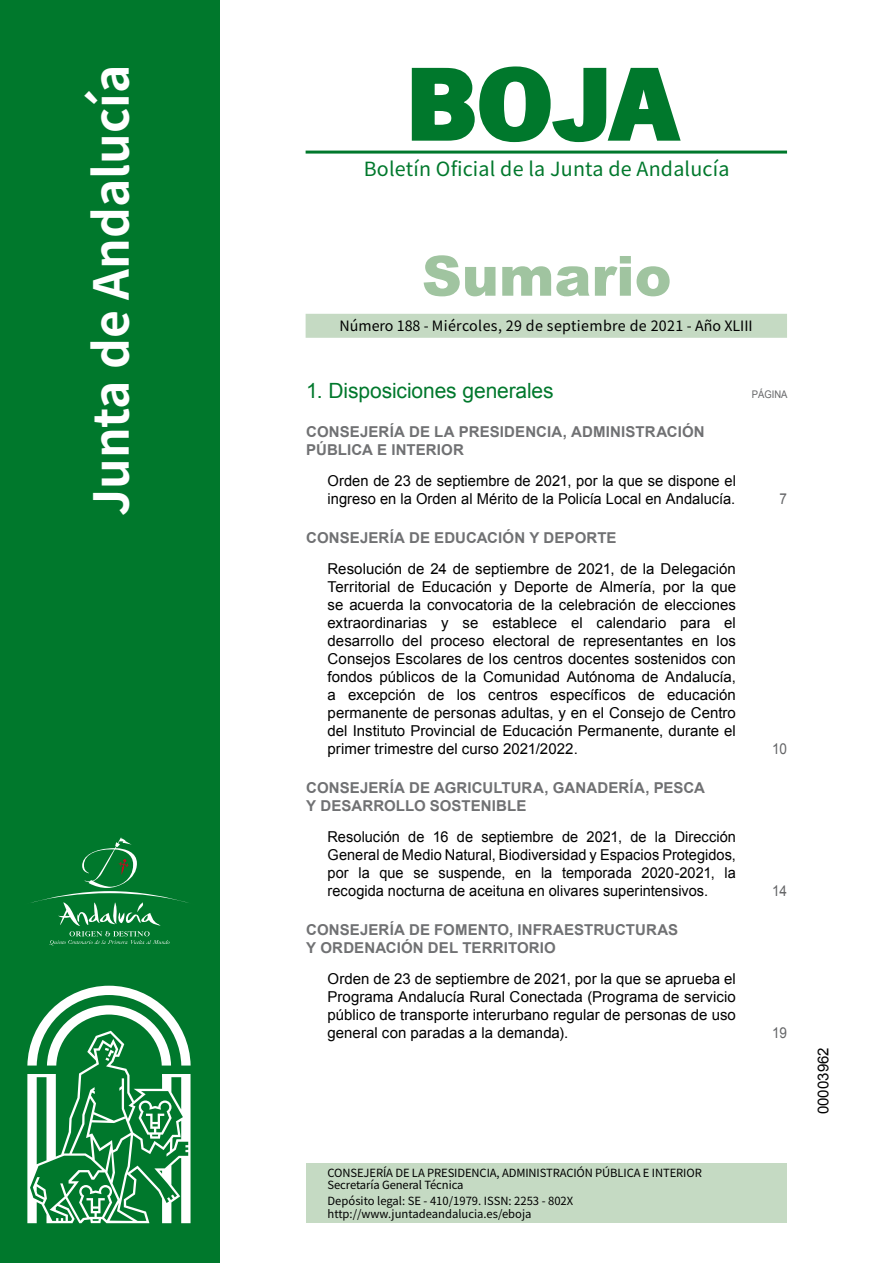
<style>
.page{position:relative;width:893px;height:1263px;background:#fff}
.page>*{position:absolute;margin:0;border:0;box-sizing:border-box;transform-origin:0 0}
.t1{font:700 105px "News Got T";color:#00782c;scale:1.14 1}
.t2{font:900 55.5px "Arial";color:#a0c4a0}
.t3{font:700 48px "Noto Sans HK";color:#fff}
.t4{font:21px "Arial";letter-spacing:-.005em;color:#00782c}
.t5{font:19.5px "Noto Sans HK";letter-spacing:.01em;color:#00782c}
.t6{font:15px/18px "Arial";color:#000;text-align:justify}
.t7{font:700 15px/18px "Arial";letter-spacing:.01em;color:#707173}
.t8{font:15px "Arial";color:#646567;scale:.9 1}
.t9{font:14.25px "Noto Sans HK";letter-spacing:.025em;color:#000}
.t10{font:11.25px/12px "Noto Sans HK";letter-spacing:-.01em;color:#000}
.t11{font:10.5px "Arial";color:#646567;scale:.9 1}
</style>
<div class="page">
<hr style="left:305px;top:151px;width:482px;height:3px;background:#00782c">
<div style="left:305px;top:314px;width:482px;height:24px;background:#c5dac3"></div>
<div style="left:0;top:0;width:219px;height:1263px;background:#00782c"></div>
<svg style="left:411px;top:66px;width:270px;height:77px"></svg>
<svg style="left:31px;top:837px;width:158px;height:108px"></svg>
<div style="left:306px;top:1164px;width:481px;height:59px;background:#c5dac3"></div>
<svg style="left:27px;top:986px;width:164px;height:237px"></svg>
<h3 class="t3" style="left:84px;top:516px;width:453px;rotate:-90deg">Junta de Andalucía</h3>
<h1 class="t1" style="left:405px;top:42px;width:240px">BOJA</h1>
<h3 class="t5" style="left:364px;top:158px;width:367px">Boletín Oficial de la Junta de Andalucía</h3>
<h2 class="t2" style="left:422px;top:236px;width:251px">Sumario</h2>
<p class="t9" style="left:339px;top:318px;width:415px">Número 188 - Miércoles, 29 de septiembre de 2021 - Año XLIII</p>
<h3 class="t4" style="left:306px;top:377px;width:249px">1. Disposiciones generales</h3>
<p class="t11" style="left:751px;top:388px;width:41px">PÁGINA</p>
<p class="t7" style="left:306px;top:424px;width:400px">CONSEJERÍA DE LA PRESIDENCIA, ADMINISTRACIÓN<br>PÚBLICA E INTERIOR</p>
<p class="t6" style="left:327px;top:472px;width:410px">Orden de 23 de septiembre de 2021, por la que se dispone el ingreso en la Orden al Mérito de la Policía Local en Andalucía.</p>
<p class="t8" style="left:779px;top:489px;width:10px">7</p>
<p class="t7" style="left:306px;top:530px;width:312px">CONSEJERÍA DE EDUCACIÓN Y DEPORTE</p>
<p class="t6" style="left:327px;top:560px;width:410px">Resolución de 24 de septiembre de 2021, de la Delegación Territorial de Educación y Deporte de Almería, por la que se acuerda la convocatoria de la celebración de elecciones extraordinarias y se establece el calendario para el desarrollo del proceso electoral de representantes en los Consejos Escolares de los centros docentes sostenidos con fondos públicos de la Comunidad Autónoma de Andalucía, a excepción de los centros específicos de educación permanente de personas adultas, y en el Consejo de Centro del Instituto Provincial de Educación Permanente, durante el primer trimestre del curso 2021/2022.</p>
<p class="t7" style="left:306px;top:780px;width:400px">CONSEJERÍA DE AGRICULTURA, GANADERÍA, PESCA<br>Y DESARROLLO SOSTENIBLE</p>
<p class="t6" style="left:327px;top:828px;width:410px">Resolución de 16 de septiembre de 2021, de la Dirección General de Medio Natural, Biodiversidad y Espacios Protegidos, por la que se suspende, en la temporada 2020-2021, la recogida nocturna de aceituna en olivares superintensivos.</p>
<p class="t7" style="left:306px;top:922px;width:373px">CONSEJERÍA DE FOMENTO, INFRAESTRUCTURAS<br>Y ORDENACIÓN DEL TERRITORIO</p>
<p class="t6" style="left:327px;top:970px;width:410px">Orden de 23 de septiembre de 2021, por la que se aprueba el Programa Andalucía Rural Conectada (Programa de servicio público de transporte interurbano regular de personas de uso general con paradas a la demanda).</p>
<p class="t8" style="left:772px;top:739px;width:18px">10</p>
<p class="t8" style="left:772px;top:881px;width:18px">14</p>
<p class="t8" style="left:772px;top:1023px;width:18px">19</p>
<p class="t10" style="left:327px;top:1167px;width:376px">CONSEJERÍA DE LA PRESIDENCIA, ADMINISTRACIÓN PÚBLICA E INTERIOR<br>Secretaría General Técnica</p>
<p class="t10" style="left:327px;top:1194px;width:247px;line-height:13.5px">Depósito legal: SE - 410/1979. ISSN: 2253 - 802X http://www.juntadeandalucia.es/eboja</p>
<p class="t6" style="left:814px;top:1114px;width:68px;rotate:-90deg">00003962</p>
</div>
